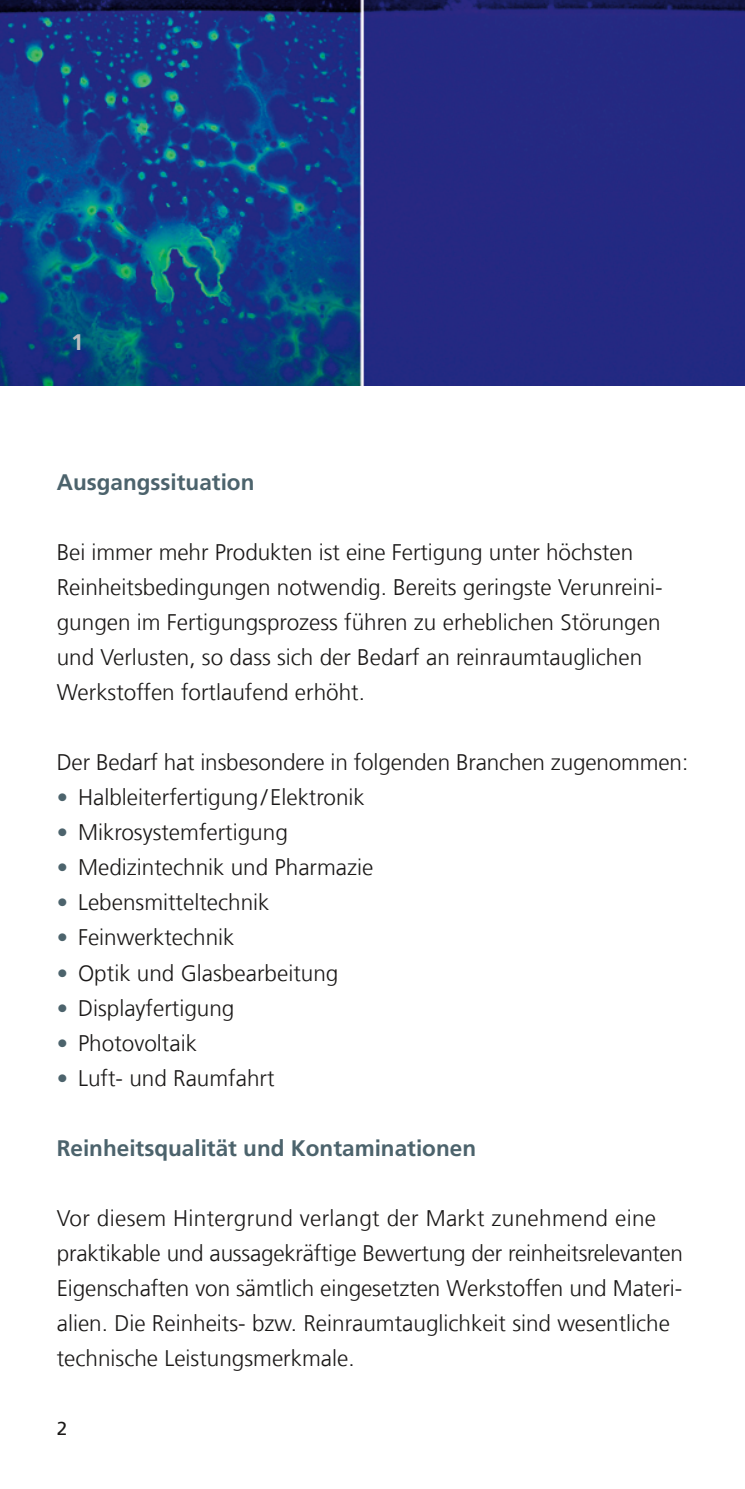
<style>
.page{position:relative;width:745px;height:1489px;background:#fff}
.page>*{position:absolute;margin:0;border:0;box-sizing:border-box;transform-origin:0 0}
.t1{font:300 22.5px/35px "Frutiger LT Com";color:#1a1817}
.t2{font:700 22.5px "Frutiger LT Com";color:#4c636c}
.t3{font:700 22.5px "Frutiger LT Com";color:#bbbcbe}
.t4{font:18.75px "Frutiger LT Com";color:#1a1817}
.s1{color:#4c636c}
</style>
<div class="page">
<img style="left:0;top:0;width:744px;height:385px">
<hr style="left:744px;top:0;width:1px;height:385px;background:#4c636c">
<p class="t3" style="left:71px;top:329px;width:14px">1</p>
<p class="t2" style="left:57px;top:469px;width:199px">Ausgangssituation</p>
<p class="t1" style="left:57px;top:535px;width:607px">Bei immer mehr Produkten ist eine Fertigung unter höchsten Reinheitsbedingungen notwendig. Bereits geringste Verunreini&shy;gungen im Fertigungsprozess führen zu erheblichen Störungen und Verlusten, so dass sich der Bedarf an reinraumtauglichen Werkstoffen fortlaufend erhöht.</p>
<p class="t1" style="left:57px;top:745px;width:632px">Der Bedarf hat insbesondere in folgenden Branchen zugenommen:</p>
<p class="t1" style="left:57px;top:780px;width:309px"><span class="s1">•</span> Halbleiterfertigung/Elektronik</p>
<p class="t1" style="left:57px;top:815px;width:232px"><span class="s1">•</span> Mikrosystemfertigung</p>
<p class="t1" style="left:57px;top:850px;width:318px"><span class="s1">•</span> Medizintechnik und Pharmazie</p>
<p class="t1" style="left:57px;top:885px;width:214px"><span class="s1">•</span> Lebensmitteltechnik</p>
<p class="t1" style="left:57px;top:920px;width:179px"><span class="s1">•</span> Feinwerktechnik</p>
<p class="t1" style="left:57px;top:955px;width:283px"><span class="s1">•</span> Optik und Glasbearbeitung</p>
<p class="t1" style="left:57px;top:990px;width:179px"><span class="s1">•</span> Displayfertigung</p>
<p class="t1" style="left:57px;top:1025px;width:142px"><span class="s1">•</span> Photovoltaik</p>
<p class="t1" style="left:57px;top:1060px;width:219px"><span class="s1">•</span> Luft- und Raumfahrt</p>
<p class="t2" style="left:57px;top:1134px;width:420px">Reinheitsqualität und Kontaminationen</p>
<p class="t1" style="left:57px;top:1200px;width:627px">Vor diesem Hintergrund verlangt der Markt zunehmend eine praktikable und aussagekräftige Bewertung der reinheitsrelevanten Eigenschaften von sämtlich eingesetzten Werkstoffen und Materi&shy;alien. Die Reinheits- bzw. Reinraumtauglichkeit sind wesentliche technische Leistungsmerkmale.</p>
<p class="t4" style="left:57px;top:1417px;width:12px">2</p>
</div>
